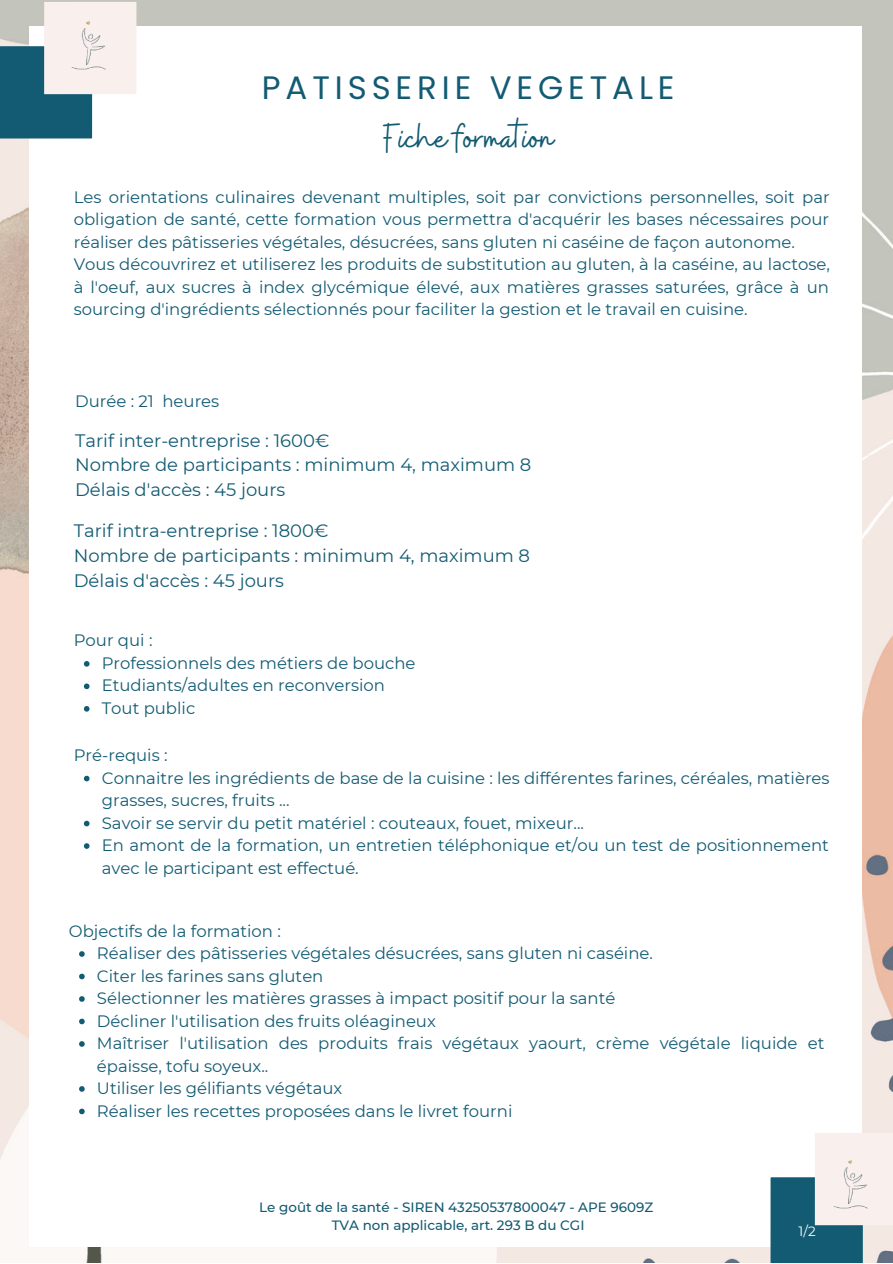
<style>
.page{position:relative;width:893px;height:1264px;background:#fff}
.page>*{position:absolute;margin:0;border:0;box-sizing:border-box;transform-origin:0 0}
.t1{font:42px "Buffalo";color:#135b73}
.t2{font:32.4px "Poppins";letter-spacing:.15em;color:#135b73}
.t3{font:18px/24.8px "Montserrat";color:#135b73}
.t4{font:16.5px/22.5px "Montserrat";color:#135b73}
.t5{font:500 13.5px/18px "Montserrat";color:#135b73;text-align:center}
.t6{font:13.5px "Montserrat";color:#fff}
</style>
<div class="page">
<img style="left:0;top:0;width:892px;height:1262px">
<div style="left:29px;top:27px;width:832px;height:1219px;background:#fff"></div>
<div style="left:0;top:46px;width:92px;height:92px;background:#135b73"></div>
<div style="left:44px;top:2px;width:92px;height:92px;background:#f9efed"></div>
<div style="left:770px;top:1177px;width:92px;height:85px;background:#135b73"></div>
<div style="left:814px;top:1132px;width:78px;height:93px;background:#f9efed"></div>
<img style="left:71px;top:21px;width:35px;height:49px">
<img style="left:833px;top:1160px;width:35px;height:49px">
<svg style="left:84px;top:661px;width:5px;height:5px"></svg>
<svg style="left:84px;top:683px;width:5px;height:6px"></svg>
<svg style="left:84px;top:706px;width:5px;height:5px"></svg>
<svg style="left:84px;top:775px;width:5px;height:6px"></svg>
<svg style="left:84px;top:820px;width:5px;height:6px"></svg>
<svg style="left:84px;top:843px;width:5px;height:5px"></svg>
<svg style="left:79px;top:951px;width:6px;height:5px"></svg>
<svg style="left:79px;top:973px;width:6px;height:6px"></svg>
<svg style="left:79px;top:996px;width:6px;height:5px"></svg>
<svg style="left:79px;top:1018px;width:6px;height:6px"></svg>
<svg style="left:79px;top:1041px;width:6px;height:5px"></svg>
<svg style="left:79px;top:1086px;width:6px;height:5px"></svg>
<svg style="left:79px;top:1108px;width:6px;height:6px"></svg>
<h2 class="t2" style="left:262px;top:69px;width:414px">PATISSERIE VEGETALE</h2>
<h1 class="t1" style="left:383px;top:114px;width:172px">Fiche formation</h1>
<p class="t4" style="left:74px;top:185px;width:757px">Les orientations culinaires devenant multiples, soit par convictions personnelles, soit par obligation de santé, cette formation vous permettra d'acquérir les bases nécessaires pour réaliser des pâtisseries végétales, désucrées, sans gluten ni caséine de façon autonome.<br>Vous découvrirez et utiliserez les produits de substitution au gluten, à la caséine, au lactose, à l'oeuf, aux sucres à index glycémique élevé, aux matières grasses saturées, grâce à un sourcing d'ingrédients sélectionnés pour faciliter la gestion et le travail en cuisine.</p>
<p class="t4" style="left:75px;top:389px;width:146px">Durée : 21 heures</p>
<p class="t3" style="left:75px;top:427px;width:458px">Tarif inter-entreprise : 1600€<br>Nombre de participants : minimum 4, maximum 8<br>Délais d'accès : 45 jours</p>
<p class="t3" style="left:74px;top:518px;width:458px">Tarif intra-entreprise : 1800€<br>Nombre de participants : minimum 4, maximum 8<br>Délais d'accès : 45 jours</p>
<p class="t4" style="left:74px;top:628px;width:80px">Pour qui :</p>
<p class="t4" style="left:102px;top:651px;width:315px">Professionnels des métiers de bouche<br>Etudiants/adultes en reconversion<br>Tout public</p>
<p class="t4" style="left:74px;top:743px;width:95px">Pré-requis :</p>
<p class="t4" style="left:102px;top:766px;width:729px">Connaitre les ingrédients de base de la cuisine : les différentes farines, céréales, matières grasses, sucres, fruits ...<br>Savoir se servir du petit matériel : couteaux, fouet, mixeur...<br>En amont de la formation, un entretien téléphonique et/ou un test de positionnement avec le participant est effectué.</p>
<p class="t4" style="left:69px;top:918px;width:213px">Objectifs de la formation :</p>
<p class="t4" style="left:97px;top:941px;width:728px">Réaliser des pâtisseries végétales désucrées, sans gluten ni caséine.<br>Citer les farines sans gluten<br>Sélectionner les matières grasses à impact positif pour la santé<br>Décliner l'utilisation des fruits oléagineux<br>Maîtriser l'utilisation des produits frais végétaux yaourt, crème végétale liquide et épaisse, tofu soyeux..<br>Utiliser les gélifiants végétaux<br>Réaliser les recettes proposées dans le livret fourni</p>
<p class="t5" style="left:259px;top:1197px;width:395px">Le goût de la santé - SIREN 43250537800047 - APE 9609Z<br>TVA non applicable, art. 293 B du CGI</p>
<p class="t6" style="left:798px;top:1221px;width:19px">1/2</p>
</div>
